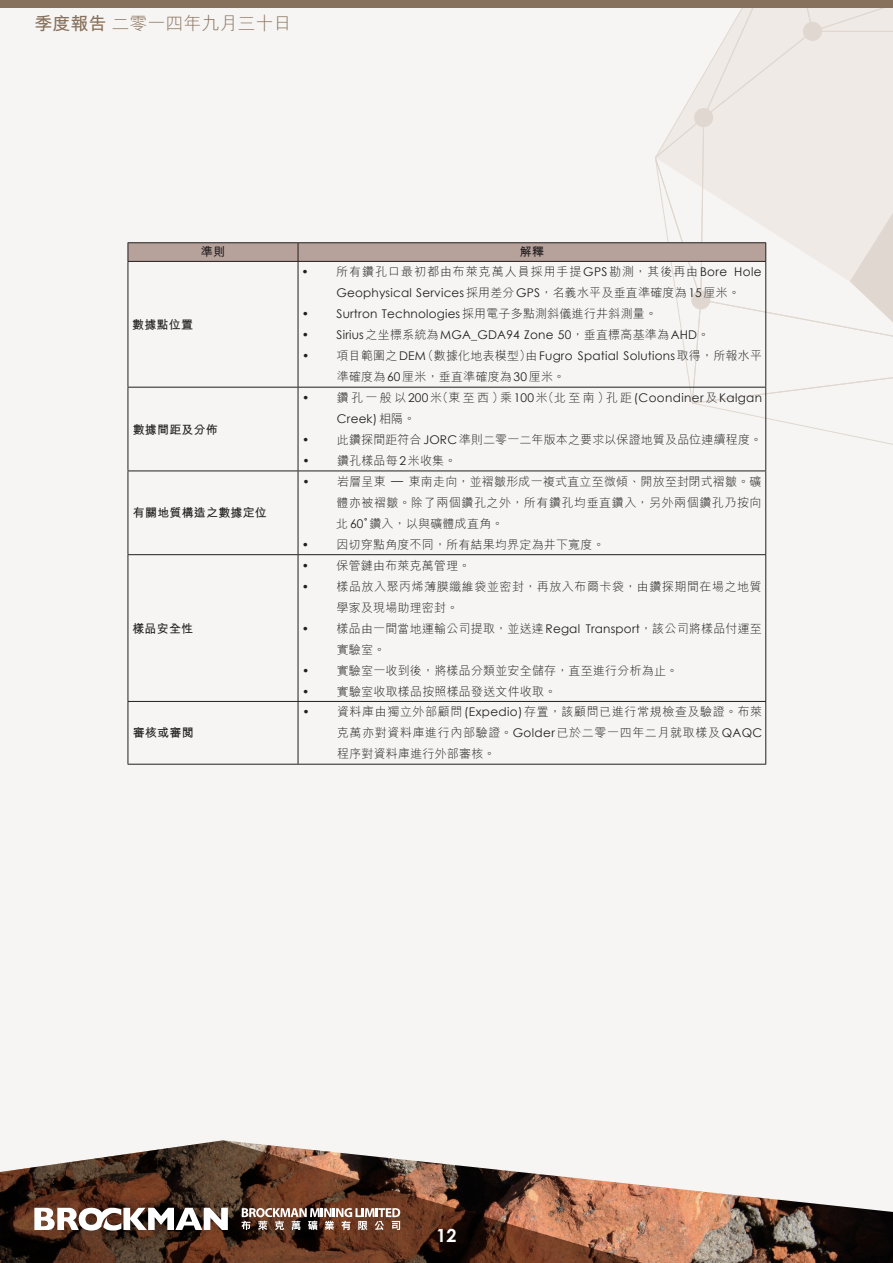
<style>
.page{position:relative;width:893px;height:1263px;background:#f6f5f3}
.page>*{position:absolute;margin:0;border:0;box-sizing:border-box;transform-origin:0 0}
.t1{font:300 18px "M Hei HK";color:#88715c}
.t2{font:700 18px "Century Gothic";color:#fff}
.t3{font:300 12px/21px "M Hei HK";letter-spacing:.015em;color:#231f20;text-align:justify}
.t4{font:12px/21px "Century Gothic";letter-spacing:.015em;color:#231f20}
.t5{font:300 12px/21px "M Hei HK";letter-spacing:.045em;color:#231f20}
.t6{font:300 12px "M Hei HK";letter-spacing:.08em;color:#231f20}
.t7{font:700 12px "M Hei HK";letter-spacing:.015em;color:#231f20}
.s1{font-weight:700}
.s2{font-family:"Century Gothic";font-weight:400}
.s3{font-family:"M Hei HK";font-weight:300}
</style>
<div class="page">
<div style="left:0;top:0;width:893px;height:8px;background:#88715c"></div>
<img style="left:687px;top:1190px;width:206px;height:73px">
<svg style="left:0;top:1140px;width:687px;height:123px"></svg>
<svg style="left:34px;top:1208px;width:194px;height:22px"></svg>
<svg style="left:241px;top:1208px;width:159px;height:22px"></svg>
<svg style="left:128px;top:8px;width:765px;height:471px"></svg>
<hr style="left:128px;top:261px;width:170px;height:1px;background:#231f20">
<hr style="left:298px;top:261px;width:468px;height:1px;background:#231f20">
<hr style="left:128px;top:262px;width:1px;height:125px;background:#231f20">
<hr style="left:298px;top:262px;width:1px;height:125px;background:#231f20">
<hr style="left:765px;top:262px;width:1px;height:125px;background:#231f20">
<hr style="left:128px;top:387px;width:170px;height:1px;background:#231f20">
<hr style="left:128px;top:388px;width:1px;height:82px;background:#231f20">
<hr style="left:298px;top:387px;width:468px;height:1px;background:#231f20">
<hr style="left:298px;top:388px;width:1px;height:82px;background:#231f20">
<hr style="left:765px;top:388px;width:1px;height:82px;background:#231f20">
<hr style="left:128px;top:470px;width:170px;height:1px;background:#231f20">
<hr style="left:128px;top:471px;width:1px;height:83px;background:#231f20">
<hr style="left:298px;top:470px;width:468px;height:1px;background:#231f20">
<hr style="left:298px;top:471px;width:1px;height:83px;background:#231f20">
<hr style="left:765px;top:471px;width:1px;height:83px;background:#231f20">
<hr style="left:128px;top:554px;width:170px;height:1px;background:#231f20">
<hr style="left:128px;top:555px;width:1px;height:146px;background:#231f20">
<hr style="left:298px;top:554px;width:468px;height:1px;background:#231f20">
<hr style="left:298px;top:555px;width:1px;height:146px;background:#231f20">
<hr style="left:765px;top:555px;width:1px;height:146px;background:#231f20">
<hr style="left:128px;top:701px;width:170px;height:1px;background:#231f20">
<hr style="left:128px;top:702px;width:1px;height:62px;background:#231f20">
<hr style="left:298px;top:701px;width:468px;height:1px;background:#231f20">
<hr style="left:298px;top:702px;width:1px;height:62px;background:#231f20">
<hr style="left:765px;top:702px;width:1px;height:62px;background:#231f20">
<hr style="left:128px;top:764px;width:170px;height:1px;background:#231f20">
<hr style="left:298px;top:764px;width:468px;height:1px;background:#231f20">
<h1 class="t1" style="left:34px;top:11px;width:259px"><span class="s1">季度報告</span> 二零一四年九月三十日</h1>
<p class="t7" style="left:132px;top:316px;width:62px">數據點位置</p>
<p class="t7" style="left:201px;top:242px;width:26px">準則</p>
<p class="t7" style="left:520px;top:242px;width:26px">解釋</p>
<p class="t6" style="left:302px;top:264px;width:461px"><span class="s2">•</span> 所有鑽孔口最初都由布萊克萬人員採用手提<span class="s2">GPS</span>勘測，其後再由<span class="s2">Bore Hole</span></p>
<p class="t4" style="left:336px;top:282px;width:405px">Geophysical Services<span class="s3">採用差分</span>GPS<span class="s3">，名義水平及垂直準確度為</span>15<span class="s3">厘米。</span></p>
<p class="t4" style="left:302px;top:303px;width:357px">• Surtron Technologies<span class="s3">採用電子多點測斜儀進行井斜測量。</span></p>
<p class="t4" style="left:302px;top:324px;width:409px">• Sirius<span class="s3">之坐標系統為</span>MGA_GDA94 Zone 50<span class="s3">，垂直標高基準為</span>AHD<span class="s3">。</span></p>
<p class="t4" style="left:302px;top:345px;width:461px">• <span class="s3">項目範圍之</span>DEM<span class="s3">（數據化地表模型）由</span>Fugro Spatial Solutions<span class="s3">取得，所報水平</span></p>
<p class="t3" style="left:337px;top:366px;width:230px">準確度為<span class="s2">60</span>厘米，垂直準確度為<span class="s2">30</span>厘米。</p>
<p class="t7" style="left:133px;top:420px;width:87px">數據間距及分佈</p>
<p class="t7" style="left:133px;top:504px;width:136px">有關地質構造之數據定位</p>
<p class="t7" style="left:132px;top:619px;width:62px">樣品安全性</p>
<p class="t7" style="left:133px;top:724px;width:62px">審核或審閱</p>
<p class="t4" style="left:337px;top:387px;width:427px;text-indent:-35px">• <span class="s3">鑽孔一般以</span>200<span class="s3">米（東至西）乘</span>100<span class="s3">米（北至南）孔距</span>(Coondiner<span class="s3">及</span>Kalgan<br>Creek)<span class="s3">相隔。</span></p>
<p class="t3" style="left:302px;top:429px;width:461px"><span class="s2">•</span> 此鑽探間距符合<span class="s2">JORC</span>準則二零一二年版本之要求以保證地質及品位連續程度。</p>
<p class="t3" style="left:302px;top:450px;width:156px"><span class="s2">•</span> 鑽孔樣品每<span class="s2">2</span>米收集。</p>
<p class="t3" style="left:336px;top:470px;width:427px;text-indent:-34px"><span class="s2">•</span> 岩層呈東 <span class="s2">—</span> 東南走向，並褶皺形成一複式直立至微傾、開放至封閉式褶皺。礦體亦被褶皺。除了兩個鑽孔之外，所有鑽孔均垂直鑽入，另外兩個鑽孔乃按向北<span class="s2">60˚</span>鑽入，以與礦體成直角。</p>
<p class="t3" style="left:302px;top:533px;width:304px"><span class="s2">•</span> 因切穿點角度不同，所有結果均界定為井下寬度。</p>
<p class="t3" style="left:302px;top:554px;width:170px"><span class="s2">•</span> 保管鏈由布萊克萬管理。</p>
<p class="t5" style="left:337px;top:575px;width:427px;text-indent:-35px"><span class="s2">•</span> 樣品放入聚丙烯薄膜纖維袋並密封，再放入布爾卡袋，由鑽探期間在場之地質學家及現場助理密封。</p>
<p class="t3" style="left:337px;top:617px;width:427px;text-indent:-35px"><span class="s2">•</span> 樣品由一間當地運輸公司提取，並送達<span class="s2">Regal Transport</span>，該公司將樣品付運至實驗室。</p>
<p class="t3" style="left:302px;top:659px;width:378px"><span class="s2">•</span> 實驗室一收到後，將樣品分類並安全儲存，直至進行分析為止。</p>
<p class="t3" style="left:302px;top:680px;width:256px"><span class="s2">•</span> 實驗室收取樣品按照樣品發送文件收取。</p>
<p class="t3" style="left:337px;top:701px;width:427px;text-indent:-35px"><span class="s2">•</span> 資料庫由獨立外部顧問<span class="s2">(Expedio)</span>存置，該顧問已進行常規檢查及驗證。布萊克萬亦對資料庫進行內部驗證。<span class="s2">Golder</span>已於二零一四年二月就取樣及<span class="s2">QAQC</span>程序對資料庫進行外部審核。</p>
<h1 class="t2" style="left:436px;top:1222px;width:22px">12</h1>
</div>
